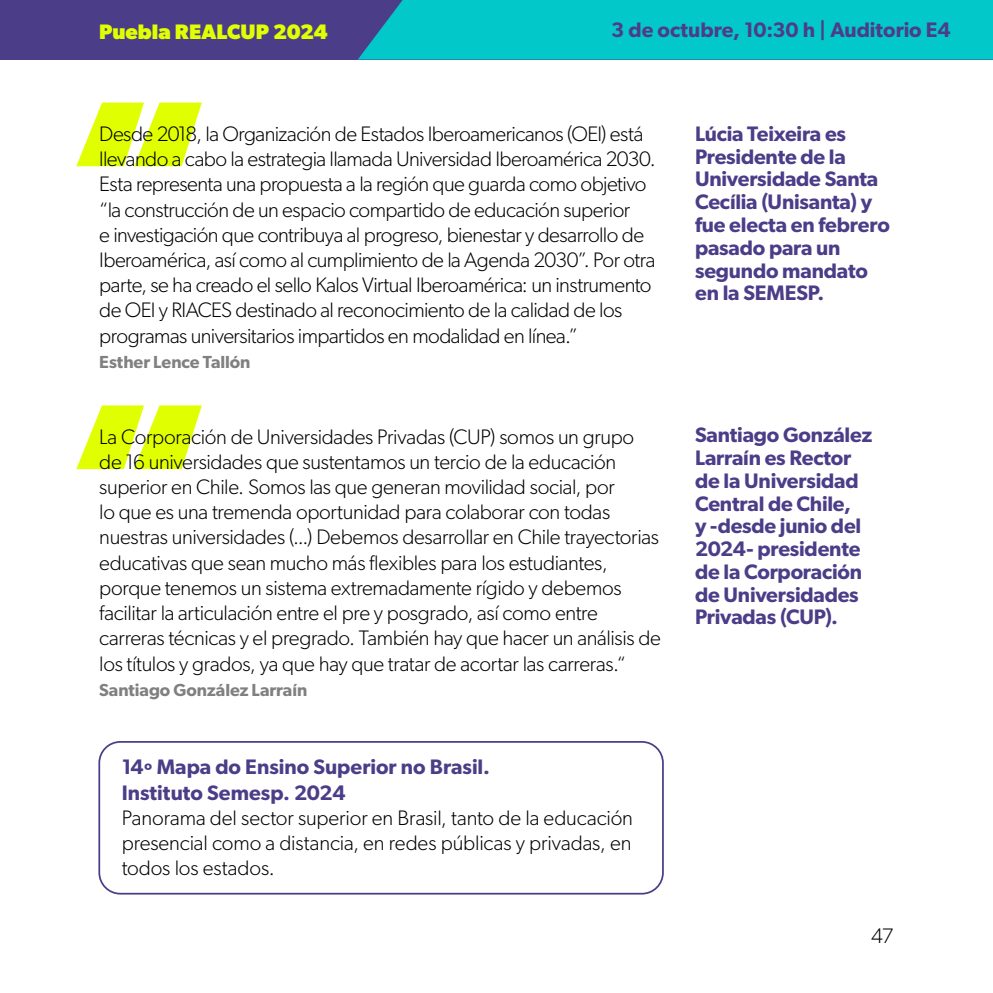
<style>
.page{position:relative;width:993px;height:993px;background:#fff}
.page>*{position:absolute;margin:0;border:0;box-sizing:border-box;transform-origin:0 0}
.t1{font:800 210px/302.6px "Gibson";color:#e0ff00}
.t2{font:300 21px/25.2px "Gibson";letter-spacing:-.02em;color:#000}
.t3{font:600 21px/22.8px "Gibson";letter-spacing:-.01em;color:#4c3d88}
.t4{font:700 21px "Gibson";color:#e0ff00}
.t5{font:600 17.5px "Gibson";letter-spacing:-.005em;color:#808080}
</style>
<div class="page">
<div style="left:98px;top:740px;width:565px;height:154px;border:2px solid #4c3d88;border-radius:21px"></div>
<div style="left:0;top:0;width:992px;height:60px;background:#4c3d88"></div>
<div style="left:358px;top:0;width:634px;height:60px;background:#03c8c9"></div>
<p class="t4" style="left:99px;top:19px;width:230px">Puebla REALCUP 2024</p>
<p class="t3" style="left:611px;top:18px;width:341px">3 de octubre, 10:30 h | Auditorio E4</p>
<h1 class="t1" style="left:65px;top:25px;width:146px">“ “</h1>
<p class="t2" style="left:99px;top:121px;width:558px">Desde 2018, la Organización de Estados Iberoamericanos (OEI) está llevando a cabo la estrategia llamada Universidad Iberoamérica 2030.<br>Esta representa una propuesta a la región que guarda como objetivo “la construcción de un espacio compartido de educación superior<br>e investigación que contribuya al progreso, bienestar y desarrollo de Iberoamérica, así como al cumplimiento de la Agenda 2030”. Por otra parte, se ha creado el sello Kalos Virtual Iberoamérica: un instrumento de OEI y RIACES destinado al reconocimiento de la calidad de los programas universitarios impartidos en modalidad en línea.”</p>
<p class="t5" style="left:99px;top:351px;width:153px">Esther Lence Tallón</p>
<p class="t2" style="left:99px;top:423px;width:563px">La Corporación de Universidades Privadas (CUP) somos un grupo de 16 universidades que sustentamos un tercio de la educación superior en Chile. Somos las que generan movilidad social, por<br>lo que es una tremenda oportunidad para colaborar con todas nuestras universidades (...) Debemos desarrollar en Chile trayectorias educativas que sean mucho más flexibles para los estudiantes, porque tenemos un sistema extremadamente rígido y debemos facilitar la articulación entre el pre y posgrado, así como entre carreras técnicas y el pregrado. También hay que hacer un análisis de los títulos y grados, ya que hay que tratar de acortar las carreras.“</p>
<p class="t5" style="left:99px;top:679px;width:209px">Santiago González Larraín</p>
<p class="t3" style="left:122px;top:753px;width:369px;line-height:25.2px">14º Mapa do Ensino Superior no Brasil.<br>Instituto Semesp. 2024</p>
<p class="t2" style="left:122px;top:804px;width:512px;text-align:justify">Panorama del sector superior en Brasil, tanto de la educación presencial como a distancia, en redes públicas y privadas, en todos los estados.</p>
<p class="t3" style="left:694px;top:122px;width:196px">Lúcia Teixeira es<br>Presidente de la<br>Universidade Santa<br>Cecília (Unisanta) y fue electa en febrero pasado para un segundo mandato en la SEMESP.</p>
<p class="t3" style="left:694px;top:423px;width:178px">Santiago González<br>Larraín es Rector de la Universidad<br>Central de Chile,<br>y -desde junio del<br>2024- presidente de la Corporación de Universidades<br>Privadas (CUP).</p>
<p class="t2" style="left:870px;top:922px;width:24px">47</p>
</div>
